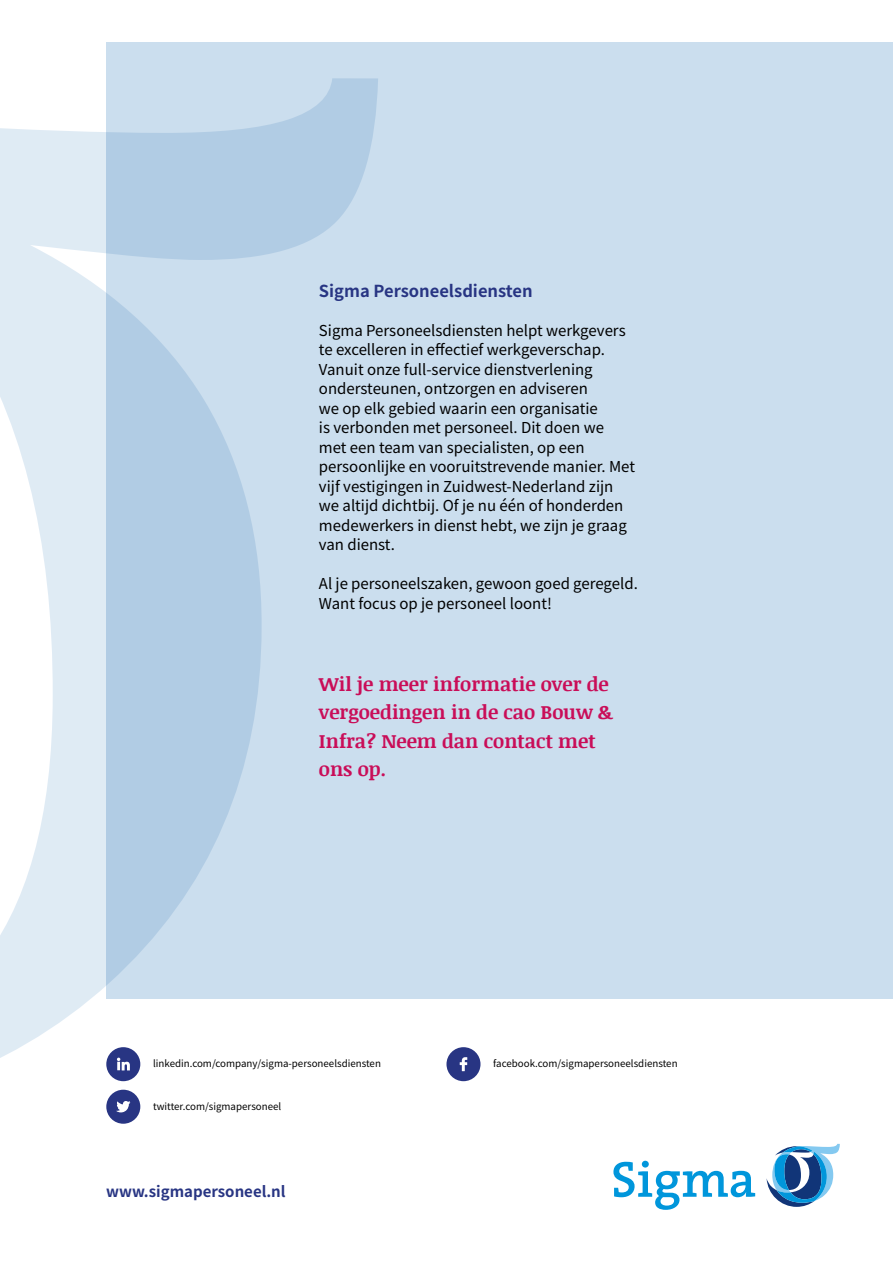
<style>
.page{position:relative;width:893px;height:1263px;background:#fff}
.page>*{position:absolute;margin:0;border:0;box-sizing:border-box;transform-origin:0 0}
.t1{font:700 19.5px/28.5px "Noticia Text";color:#c90d58}
.t2{font:700 16.5px "Noto Sans TC";color:#283583}
.t3{font:15px/19.5px "Noto Sans TC";color:#000}
.t4{font:700 15px "Noto Sans TC";color:#283583}
.t5{font:9.75px "Noto Sans TC";color:#000}
</style>
<div class="page">
<div style="left:106px;top:43px;width:787px;height:956px;background:#cbdeee"></div>
<svg style="left:767px;top:1144px;width:73px;height:63px"></svg>
<svg style="left:613px;top:1161px;width:142px;height:49px"></svg>
<svg style="left:106px;top:1090px;width:34px;height:34px"></svg>
<div style="left:446px;top:1047px;width:34px;height:34px;background:#283583;border-radius:50%"></div>
<svg style="left:460px;top:1057px;width:7px;height:14px"></svg>
<svg style="left:0;top:78px;width:378px;height:1042px"></svg>
<p class="t2" style="left:319px;top:281px;width:215px">Sigma Personeelsdiensten</p>
<p class="t3" style="left:319px;top:321px;width:318px">Sigma Personeelsdiensten helpt werkgevers te excelleren in effectief werkgeverschap.<br>Vanuit onze full-service dienstverlening ondersteunen, ontzorgen en adviseren<br>we op elk gebied waarin een organisatie<br>is verbonden met personeel. Dit doen we met een team van specialisten, op een persoonlijke en vooruitstrevende manier. Met vijf vestigingen in Zuidwest-Nederland zijn we altijd dichtbij. Of je nu één of honderden medewerkers in dienst hebt, we zijn je graag van dienst.</p>
<p class="t3" style="left:319px;top:574px;width:320px">Al je personeelszaken, gewoon goed geregeld.<br>Want focus op je personeel loont!</p>
<h1 class="t1" style="left:319px;top:669px;width:296px">Wil je meer informatie over de vergoedingen in de cao Bouw &amp;<br>Infra? Neem dan contact met ons op.</h1>
<p class="t5" style="left:153px;top:1058px;width:229px">linkedin.com/company/sigma-personeelsdiensten</p>
<p class="t5" style="left:493px;top:1058px;width:186px">facebook.com/sigmapersoneelsdiensten</p>
<p class="t5" style="left:153px;top:1101px;width:130px">twitter.com/sigmapersoneel</p>
<p class="t4" style="left:106px;top:1183px;width:181px">www.sigmapersoneel.nl</p>
</div>
